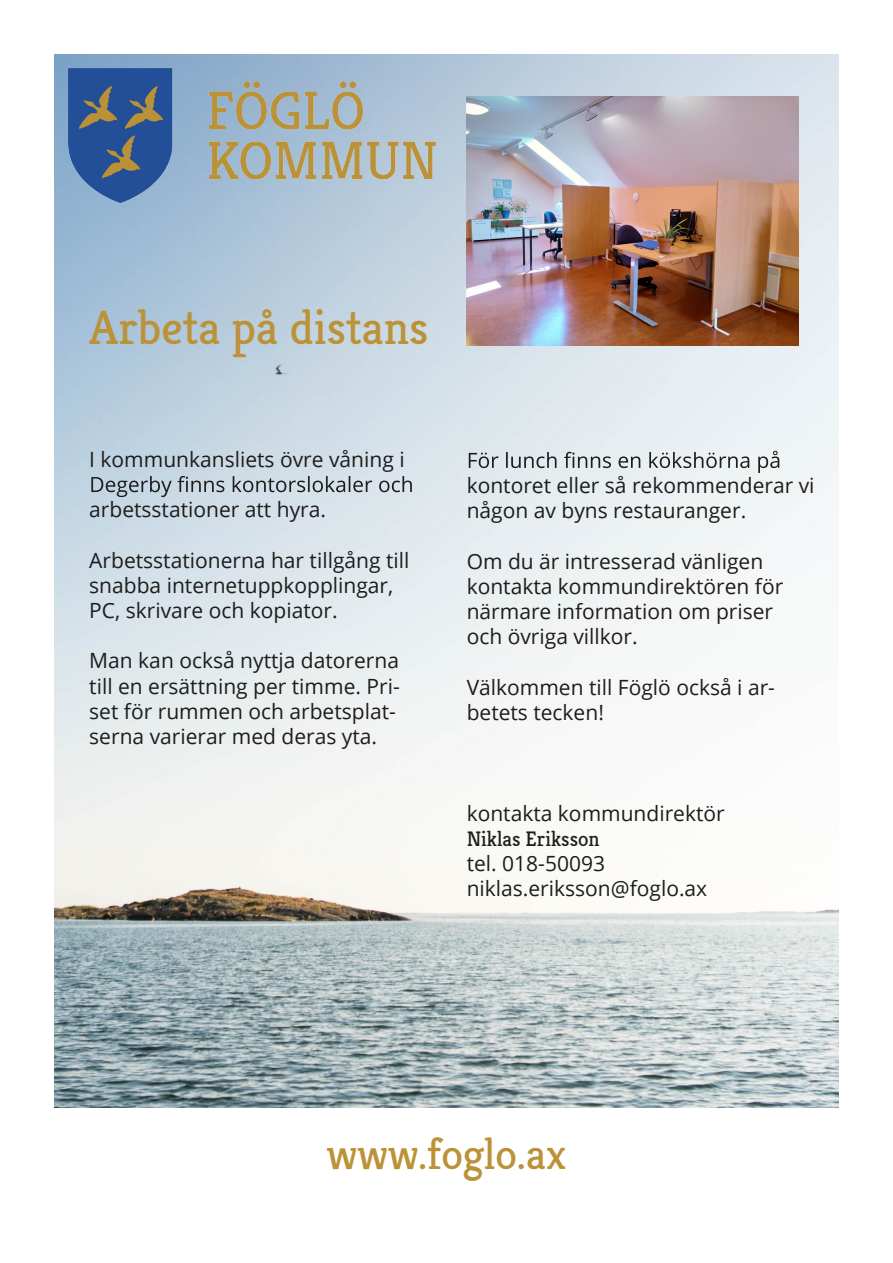
<style>
.page{position:relative;width:893px;height:1263px;background:#fff}
.page>*{position:absolute;margin:0;border:0;box-sizing:border-box;transform-origin:0 0}
.t1{font:48px "Kreon";color:#bb9237}
.t2{font:43.5px "Kreon";color:#bb9237}
.t3{font:21px/25.2px "Open Sans";color:#1d1d1b}
.t4{font:21px "Kreon";color:#1d1d1b}
</style>
<div class="page">
<img style="left:54px;top:54px;width:785px;height:1054px">
<img style="left:69px;top:69px;width:367px;height:134px">
<svg style="left:91px;top:476px;width:321px;height:21px;background:#adb8c0"></svg>
<svg style="left:469px;top:451px;width:310px;height:22px;background:#c4cacc"></svg>
<img style="left:467px;top:97px;width:331px;height:248px">
<h1 class="t1" style="left:89px;top:299px;width:341px">Arbeta på distans</h1>
<p class="t3" style="left:89px;top:446px;width:317px">I kommunkansliets övre våning i</p>
<p class="t3" style="left:89px;top:496px;width:238px">arbetsstationer att hyra.</p>
<p class="t3" style="left:89px;top:547px;width:322px">Arbetsstationerna har tillgång till snabba internetuppkopplingar,<br>PC, skrivare och kopiator.</p>
<p class="t3" style="left:89px;top:648px;width:312px">Man kan också nyttja datorerna till en ersättning per timme. Pri&shy;set för rummen och arbetsplat&shy;serna varierar med deras yta.</p>
<p class="t3" style="left:467px;top:472px;width:349px">kontoret eller så rekommenderar vi någon av byns restauranger.</p>
<p class="t3" style="left:467px;top:548px;width:318px">Om du är intresserad vänligen kontakta kommundirektören för närmare information om priser och övriga villkor.</p>
<p class="t3" style="left:467px;top:674px;width:310px">Välkommen till Föglö också i ar&shy;betets tecken!</p>
<p class="t3" style="left:467px;top:800px;width:260px">kontakta kommundirektör</p>
<p class="t4" style="left:467px;top:826px;width:134px">Niklas Eriksson</p>
<p class="t3" style="left:467px;top:850px;width:242px">tel. 018-50093 niklas.eriksson@foglo.ax</p>
<h2 class="t2" style="left:327px;top:1128px;width:241px">www.foglo.ax</h2>
</div>
